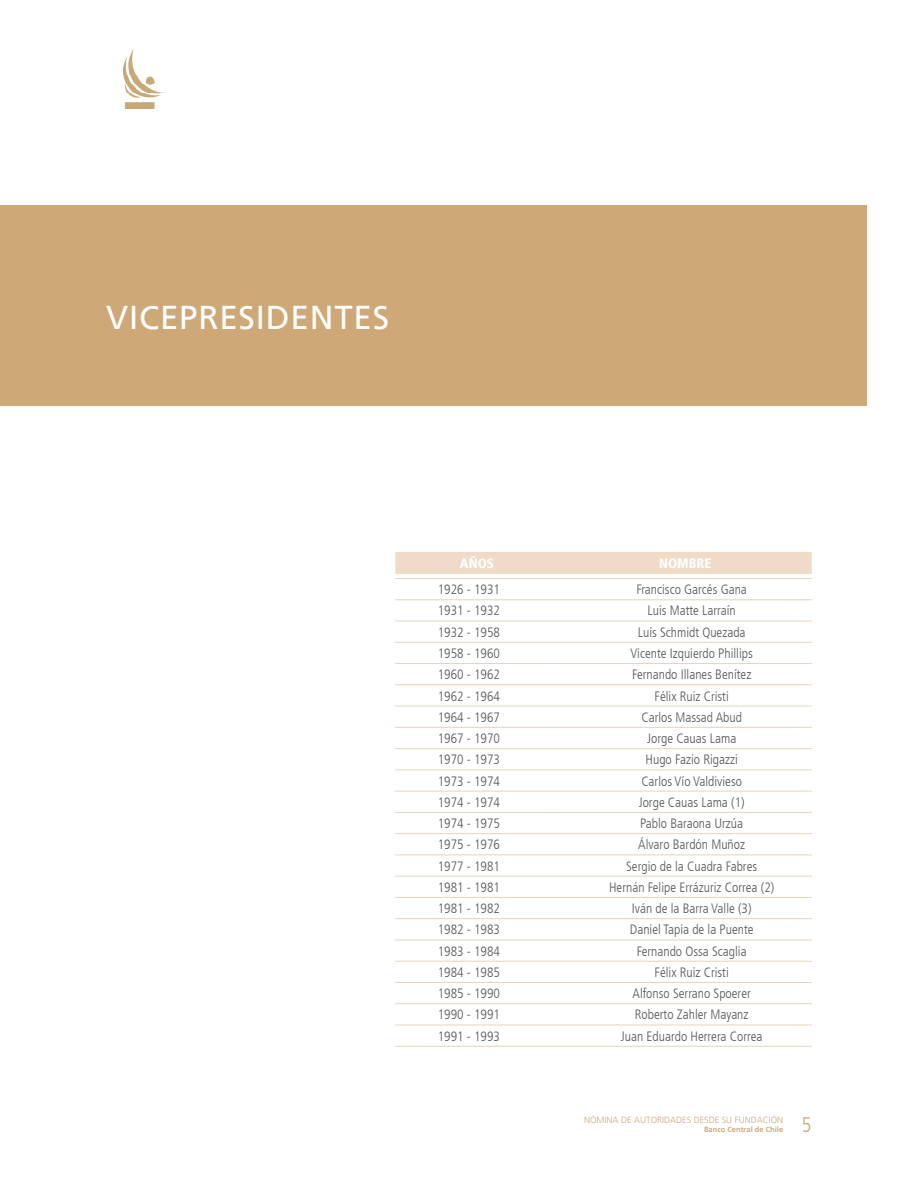
<style>
.page{position:relative;width:918px;height:1188px;background:#fff}
.page>*{position:absolute;margin:0;border:0;box-sizing:border-box;transform-origin:0 0}
._03_Texto_general{font:33px "Frutiger LT";letter-spacing:.025em;color:#fff}
.t1{font:300 condensed 21px "Frutiger LT";color:#cfa878}
._11_Nota_al_pie{font:300 condensed 13.5px "Frutiger LT";color:#57585a}
._11_Nota_al_pie-2{font:900 condensed 13.5px "Frutiger LT";color:#fff}
.t2{font:300 9px "Frutiger LT";color:#cfa878}
.t3{font:700 7.5px "Frutiger LT";color:#cfa878}
</style>
<div class="page">
<img style="left:123px;top:50px;width:42px;height:59px">
<div style="left:0;top:206px;width:866px;height:200px;background:#cfa878"></div>
<div style="left:395px;top:552px;width:417px;height:22px;background:#efdbc8"></div>
<hr style="left:395px;top:578px;width:164px;height:1px;background:#ead2ba">
<hr style="left:559px;top:578px;width:253px;height:1px;background:#ead2ba">
<hr style="left:395px;top:600px;width:164px;height:1px;background:#ead2ba">
<hr style="left:559px;top:600px;width:253px;height:1px;background:#ead2ba">
<hr style="left:395px;top:621px;width:164px;height:1px;background:#ead2ba">
<hr style="left:559px;top:621px;width:253px;height:1px;background:#ead2ba">
<hr style="left:395px;top:642px;width:164px;height:1px;background:#ead2ba">
<hr style="left:559px;top:642px;width:253px;height:1px;background:#ead2ba">
<hr style="left:395px;top:663px;width:164px;height:1px;background:#ead2ba">
<hr style="left:559px;top:663px;width:253px;height:1px;background:#ead2ba">
<hr style="left:395px;top:685px;width:164px;height:1px;background:#ead2ba">
<hr style="left:559px;top:685px;width:253px;height:1px;background:#ead2ba">
<hr style="left:395px;top:706px;width:164px;height:1px;background:#ead2ba">
<hr style="left:559px;top:706px;width:253px;height:1px;background:#ead2ba">
<hr style="left:395px;top:727px;width:164px;height:1px;background:#ead2ba">
<hr style="left:559px;top:727px;width:253px;height:1px;background:#ead2ba">
<hr style="left:395px;top:748px;width:164px;height:1px;background:#ead2ba">
<hr style="left:559px;top:748px;width:253px;height:1px;background:#ead2ba">
<hr style="left:395px;top:770px;width:164px;height:1px;background:#ead2ba">
<hr style="left:559px;top:770px;width:253px;height:1px;background:#ead2ba">
<hr style="left:395px;top:791px;width:164px;height:1px;background:#ead2ba">
<hr style="left:559px;top:791px;width:253px;height:1px;background:#ead2ba">
<hr style="left:395px;top:812px;width:164px;height:1px;background:#ead2ba">
<hr style="left:559px;top:812px;width:253px;height:1px;background:#ead2ba">
<hr style="left:395px;top:833px;width:164px;height:1px;background:#ead2ba">
<hr style="left:559px;top:833px;width:253px;height:1px;background:#ead2ba">
<hr style="left:395px;top:855px;width:164px;height:1px;background:#ead2ba">
<hr style="left:559px;top:855px;width:253px;height:1px;background:#ead2ba">
<hr style="left:395px;top:876px;width:164px;height:1px;background:#ead2ba">
<hr style="left:559px;top:876px;width:253px;height:1px;background:#ead2ba">
<hr style="left:395px;top:897px;width:164px;height:1px;background:#ead2ba">
<hr style="left:559px;top:897px;width:253px;height:1px;background:#ead2ba">
<hr style="left:395px;top:918px;width:164px;height:1px;background:#ead2ba">
<hr style="left:559px;top:918px;width:253px;height:1px;background:#ead2ba">
<hr style="left:395px;top:940px;width:164px;height:1px;background:#ead2ba">
<hr style="left:559px;top:940px;width:253px;height:1px;background:#ead2ba">
<hr style="left:395px;top:961px;width:164px;height:1px;background:#ead2ba">
<hr style="left:559px;top:961px;width:253px;height:1px;background:#ead2ba">
<hr style="left:395px;top:982px;width:164px;height:1px;background:#ead2ba">
<hr style="left:559px;top:982px;width:253px;height:1px;background:#ead2ba">
<hr style="left:395px;top:1003px;width:164px;height:1px;background:#ead2ba">
<hr style="left:559px;top:1003px;width:253px;height:1px;background:#ead2ba">
<hr style="left:395px;top:1025px;width:164px;height:1px;background:#ead2ba">
<hr style="left:559px;top:1025px;width:253px;height:1px;background:#ead2ba">
<hr style="left:395px;top:1046px;width:164px;height:1px;background:#ead2ba">
<hr style="left:559px;top:1046px;width:253px;height:1px;background:#ead2ba">
<p class="_03_Texto_general" style="left:106px;top:298px;width:284px">VICEPRESIDENTES</p>
<p class="_11_Nota_al_pie-2" style="left:460px;top:555px;width:36px">AÑOS</p>
<p class="_11_Nota_al_pie-2" style="left:659px;top:555px;width:54px">NOMBRE</p>
<p class="_11_Nota_al_pie" style="left:438px;top:582px;width:64px">1926 - 1931</p>
<p class="_11_Nota_al_pie" style="left:636px;top:582px;width:112px">Francisco Garcés Gana</p>
<p class="_11_Nota_al_pie" style="left:438px;top:603px;width:64px">1931 - 1932</p>
<p class="_11_Nota_al_pie" style="left:648px;top:603px;width:90px">Luis Matte Larraín</p>
<p class="_11_Nota_al_pie" style="left:438px;top:624px;width:64px">1932 - 1958</p>
<p class="_11_Nota_al_pie" style="left:638px;top:624px;width:109px">Luis Schmidt Quezada</p>
<p class="_11_Nota_al_pie" style="left:438px;top:646px;width:64px">1958 - 1960</p>
<p class="_11_Nota_al_pie" style="left:631px;top:646px;width:124px">Vicente Izquierdo Phillips</p>
<p class="_11_Nota_al_pie" style="left:438px;top:667px;width:64px">1960 - 1962</p>
<p class="_11_Nota_al_pie" style="left:632px;top:667px;width:121px">Fernando Illanes Benítez</p>
<p class="_11_Nota_al_pie" style="left:438px;top:688px;width:64px">1962 - 1964</p>
<p class="_11_Nota_al_pie" style="left:655px;top:688px;width:76px">Félix Ruiz Cristi</p>
<p class="_11_Nota_al_pie" style="left:438px;top:709px;width:64px">1964 - 1967</p>
<p class="_11_Nota_al_pie" style="left:641px;top:709px;width:102px">Carlos Massad Abud</p>
<p class="_11_Nota_al_pie" style="left:438px;top:731px;width:64px">1967 - 1970</p>
<p class="_11_Nota_al_pie" style="left:647px;top:731px;width:91px">Jorge Cauas Lama</p>
<p class="_11_Nota_al_pie" style="left:438px;top:752px;width:64px">1970 - 1973</p>
<p class="_11_Nota_al_pie" style="left:646px;top:752px;width:94px">Hugo Fazio Rigazzi</p>
<p class="_11_Nota_al_pie" style="left:438px;top:773px;width:64px">1973 - 1974</p>
<p class="_11_Nota_al_pie" style="left:641px;top:773px;width:102px">Carlos Vío Valdivieso</p>
<p class="_11_Nota_al_pie" style="left:438px;top:794px;width:64px">1974 - 1974</p>
<p class="_11_Nota_al_pie" style="left:639px;top:794px;width:107px">Jorge Cauas Lama (1)</p>
<p class="_11_Nota_al_pie" style="left:438px;top:816px;width:64px">1974 - 1975</p>
<p class="_11_Nota_al_pie" style="left:640px;top:816px;width:104px">Pablo Baraona Urzúa</p>
<p class="_11_Nota_al_pie" style="left:438px;top:837px;width:64px">1975 - 1976</p>
<p class="_11_Nota_al_pie" style="left:638px;top:837px;width:108px">Álvaro Bardón Muñoz</p>
<p class="_11_Nota_al_pie" style="left:438px;top:858px;width:64px">1977 - 1981</p>
<p class="_11_Nota_al_pie" style="left:626px;top:858px;width:132px">Sergio de la Cuadra Fabres</p>
<p class="_11_Nota_al_pie" style="left:438px;top:880px;width:64px">1981 - 1981</p>
<p class="_11_Nota_al_pie" style="left:609px;top:880px;width:167px">Hernán Felipe Errázuriz Correa (2)</p>
<p class="_11_Nota_al_pie" style="left:438px;top:901px;width:64px">1981 - 1982</p>
<p class="_11_Nota_al_pie" style="left:632px;top:901px;width:121px">Iván de la Barra Valle (3)</p>
<p class="_11_Nota_al_pie" style="left:438px;top:922px;width:64px">1982 - 1983</p>
<p class="_11_Nota_al_pie" style="left:630px;top:922px;width:125px">Daniel Tapia de la Puente</p>
<p class="_11_Nota_al_pie" style="left:438px;top:943px;width:64px">1983 - 1984</p>
<p class="_11_Nota_al_pie" style="left:637px;top:943px;width:111px">Fernando Ossa Scaglia</p>
<p class="_11_Nota_al_pie" style="left:438px;top:965px;width:64px">1984 - 1985</p>
<p class="_11_Nota_al_pie" style="left:655px;top:965px;width:76px">Félix Ruiz Cristi</p>
<p class="_11_Nota_al_pie" style="left:438px;top:986px;width:64px">1985 - 1990</p>
<p class="_11_Nota_al_pie" style="left:633px;top:986px;width:120px">Alfonso Serrano Spoerer</p>
<p class="_11_Nota_al_pie" style="left:438px;top:1007px;width:64px">1990 - 1991</p>
<p class="_11_Nota_al_pie" style="left:635px;top:1007px;width:115px">Roberto Zahler Mayanz</p>
<p class="_11_Nota_al_pie" style="left:438px;top:1028px;width:64px">1991 - 1993</p>
<p class="_11_Nota_al_pie" style="left:621px;top:1028px;width:143px">Juan Eduardo Herrera Correa</p>
<p class="t2" style="left:584px;top:1115px;width:201px">NÓMINA DE AUTORIDADES DESDE SU FUNDACIÓN</p>
<p class="t3" style="left:704px;top:1125px;width:81px">Banco Central de Chile</p>
<h2 class="t1" style="left:802px;top:1113px;width:12px">5</h2>
</div>
